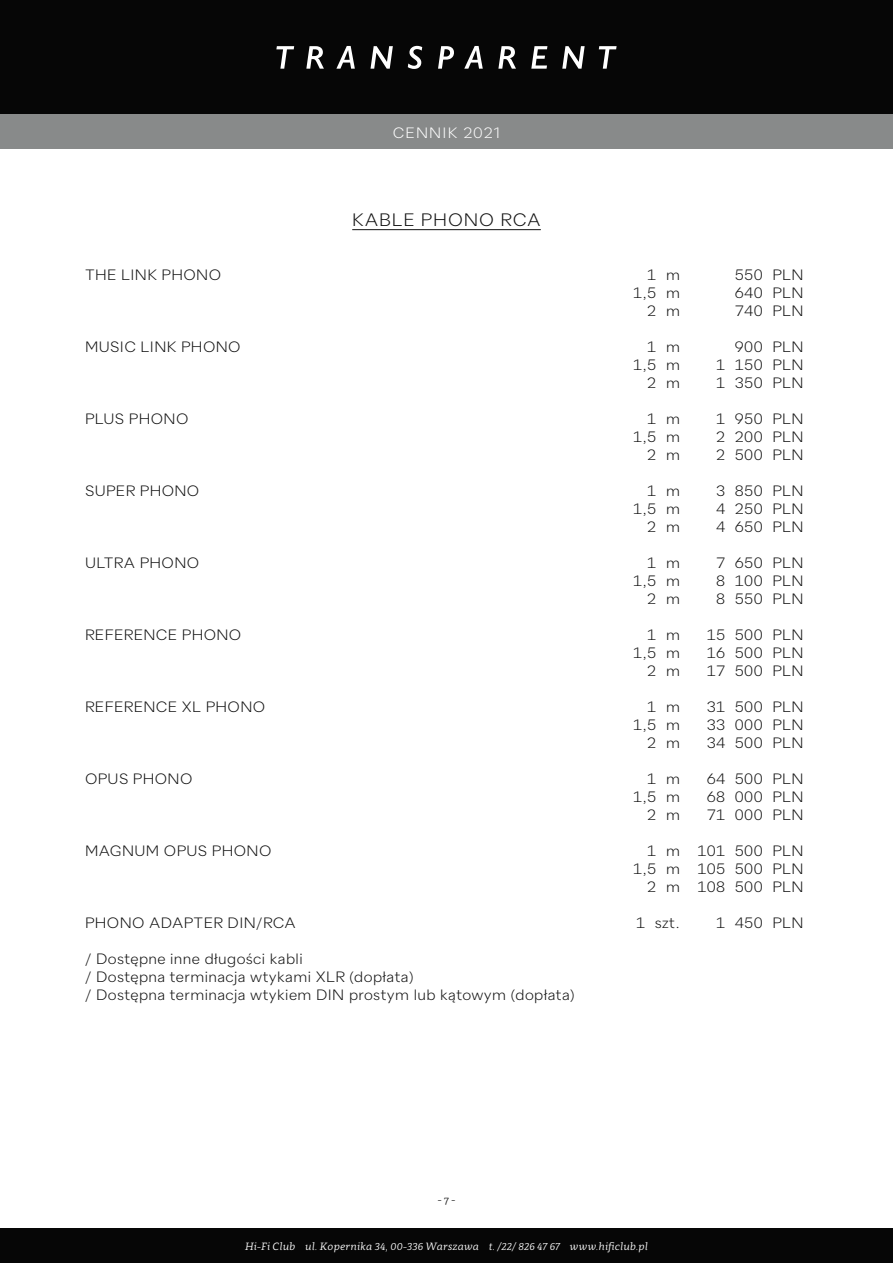
<style>
.page{position:relative;width:893px;height:1263px;background:#fff}
.page>*{position:absolute;margin:0;border:0;box-sizing:border-box;transform-origin:0 0}
.t1{font:300 18px "Quarion";letter-spacing:.05em;color:#121212}
.t2{font:300 15px/18px "Quarion";letter-spacing:.025em;color:#121212;text-align:right}
.t3{font:300 15px "Quarion";letter-spacing:.075em;color:#fff}
.t4{font:italic 10.5px "Clavo";letter-spacing:.015em;color:#fff}
.t5{font:10.5px "Clavo";color:#121212}
</style>
<div class="page">
<div style="left:0;top:0;width:893px;height:115px;background:#060606"></div>
<div style="left:0;top:115px;width:893px;height:34px;background:#888a8a"></div>
<div style="left:0;top:1229px;width:893px;height:34px;background:#060606"></div>
<svg style="left:276px;top:46px;width:18px;height:23px"></svg>
<svg style="left:306px;top:46px;width:18px;height:23px"></svg>
<svg style="left:336px;top:46px;width:19px;height:23px"></svg>
<svg style="left:370px;top:46px;width:23px;height:23px"></svg>
<svg style="left:408px;top:46px;width:14px;height:23px"></svg>
<svg style="left:438px;top:46px;width:16px;height:23px"></svg>
<svg style="left:464px;top:46px;width:19px;height:23px"></svg>
<svg style="left:498px;top:46px;width:18px;height:23px"></svg>
<svg style="left:531px;top:46px;width:16px;height:23px"></svg>
<svg style="left:562px;top:46px;width:23px;height:23px"></svg>
<svg style="left:599px;top:46px;width:18px;height:23px"></svg>
<hr style="left:352px;top:229px;width:189px;height:1px;background:#121212">
<p class="t3" style="left:393px;top:123px;width:109px">CENNIK 2021</p>
<p class="t1" style="left:352px;top:209px;width:190px">KABLE PHONO RCA</p>
<p class="t2" style="left:85px;top:266px;width:138px">THE LINK PHONO</p>
<p class="t2" style="left:647px;top:266px;width:34px">1 m</p>
<p class="t2" style="left:735px;top:266px;width:70px">550 PLN</p>
<p class="t2" style="left:633px;top:284px;width:48px">1,5 m</p>
<p class="t2" style="left:735px;top:284px;width:70px">640 PLN</p>
<p class="t2" style="left:647px;top:302px;width:34px">2 m</p>
<p class="t2" style="left:735px;top:302px;width:70px">740 PLN</p>
<p class="t2" style="left:85px;top:338px;width:157px">MUSIC LINK PHONO</p>
<p class="t2" style="left:647px;top:338px;width:34px">1 m</p>
<p class="t2" style="left:735px;top:338px;width:70px">900 PLN</p>
<p class="t2" style="left:633px;top:356px;width:48px">1,5 m</p>
<p class="t2" style="left:716px;top:356px;width:89px">1 150 PLN</p>
<p class="t2" style="left:647px;top:374px;width:34px">2 m</p>
<p class="t2" style="left:716px;top:374px;width:89px">1 350 PLN</p>
<p class="t2" style="left:85px;top:410px;width:105px">PLUS PHONO</p>
<p class="t2" style="left:647px;top:410px;width:34px">1 m</p>
<p class="t2" style="left:716px;top:410px;width:89px">1 950 PLN</p>
<p class="t2" style="left:633px;top:428px;width:48px">1,5 m</p>
<p class="t2" style="left:716px;top:428px;width:89px">2 200 PLN</p>
<p class="t2" style="left:647px;top:446px;width:34px">2 m</p>
<p class="t2" style="left:716px;top:446px;width:89px">2 500 PLN</p>
<p class="t2" style="left:85px;top:482px;width:116px">SUPER PHONO</p>
<p class="t2" style="left:647px;top:482px;width:34px">1 m</p>
<p class="t2" style="left:716px;top:482px;width:89px">3 850 PLN</p>
<p class="t2" style="left:633px;top:500px;width:48px">1,5 m</p>
<p class="t2" style="left:716px;top:500px;width:89px">4 250 PLN</p>
<p class="t2" style="left:647px;top:518px;width:34px">2 m</p>
<p class="t2" style="left:716px;top:518px;width:89px">4 650 PLN</p>
<p class="t2" style="left:85px;top:554px;width:116px">ULTRA PHONO</p>
<p class="t2" style="left:647px;top:554px;width:34px">1 m</p>
<p class="t2" style="left:716px;top:554px;width:89px">7 650 PLN</p>
<p class="t2" style="left:633px;top:572px;width:48px">1,5 m</p>
<p class="t2" style="left:716px;top:572px;width:89px">8 100 PLN</p>
<p class="t2" style="left:647px;top:590px;width:34px">2 m</p>
<p class="t2" style="left:716px;top:590px;width:89px">8 550 PLN</p>
<p class="t2" style="left:85px;top:626px;width:158px">REFERENCE PHONO</p>
<p class="t2" style="left:647px;top:626px;width:34px">1 m</p>
<p class="t2" style="left:707px;top:626px;width:98px">15 500 PLN</p>
<p class="t2" style="left:633px;top:644px;width:48px">1,5 m</p>
<p class="t2" style="left:707px;top:644px;width:98px">16 500 PLN</p>
<p class="t2" style="left:647px;top:662px;width:34px">2 m</p>
<p class="t2" style="left:707px;top:662px;width:98px">17 500 PLN</p>
<p class="t2" style="left:85px;top:698px;width:182px">REFERENCE XL PHONO</p>
<p class="t2" style="left:647px;top:698px;width:34px">1 m</p>
<p class="t2" style="left:707px;top:698px;width:98px">31 500 PLN</p>
<p class="t2" style="left:633px;top:716px;width:48px">1,5 m</p>
<p class="t2" style="left:707px;top:716px;width:98px">33 000 PLN</p>
<p class="t2" style="left:647px;top:734px;width:34px">2 m</p>
<p class="t2" style="left:707px;top:734px;width:98px">34 500 PLN</p>
<p class="t2" style="left:85px;top:770px;width:109px">OPUS PHONO</p>
<p class="t2" style="left:647px;top:770px;width:34px">1 m</p>
<p class="t2" style="left:707px;top:770px;width:98px">64 500 PLN</p>
<p class="t2" style="left:633px;top:788px;width:48px">1,5 m</p>
<p class="t2" style="left:707px;top:788px;width:98px">68 000 PLN</p>
<p class="t2" style="left:647px;top:806px;width:34px">2 m</p>
<p class="t2" style="left:707px;top:806px;width:98px">71 000 PLN</p>
<p class="t2" style="left:85px;top:842px;width:188px">MAGNUM OPUS PHONO</p>
<p class="t2" style="left:633px;top:842px;width:172px">1 m 101 500 PLN<br>1,5 m 105 500 PLN<br>2 m 108 500 PLN</p>
<p class="t2" style="left:85px;top:914px;width:212px">PHONO ADAPTER DIN/RCA</p>
<p class="t2" style="left:636px;top:914px;width:45px">1 szt.</p>
<p class="t2" style="left:716px;top:914px;width:89px">1 450 PLN</p>
<p class="t2" style="left:85px;top:950px;width:491px;text-align:left">/ Dostępne inne długości kabli<br>/ Dostępna terminacja wtykami XLR (dopłata)<br>/ Dostępna terminacja wtykiem DIN prostym lub kątowym (dopłata)</p>
<p class="t5" style="left:438px;top:1192px;width:19px">- 7 -</p>
<p class="t4" style="left:245px;top:1239px;width:404px">Hi-Fi Club ul. Kopernika 34, 00-336 Warszawa t. /22/ 826 47 67 www.hificlub.pl</p>
</div>
